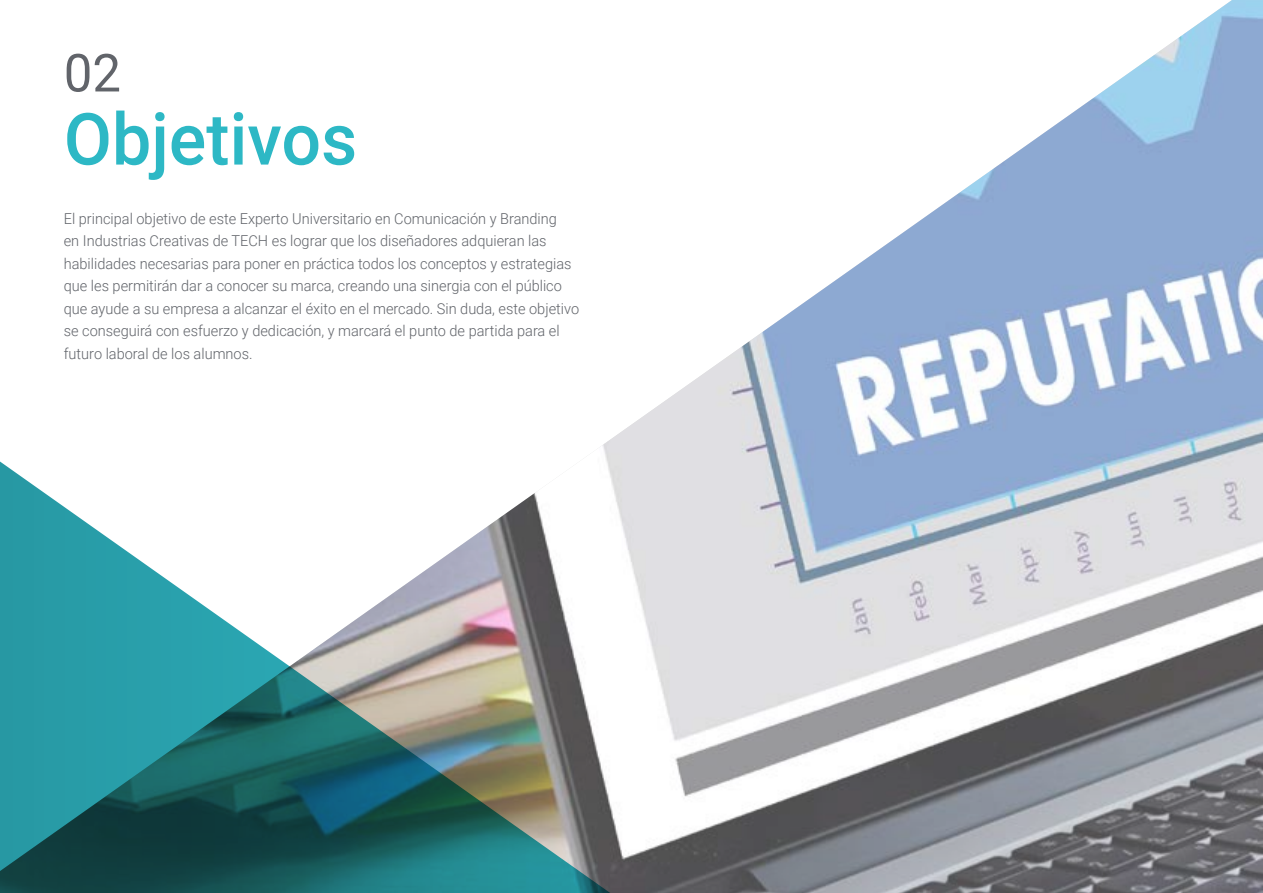
<style>
.page{position:relative;width:1263px;height:893px;background:#fff}
.page>*{position:absolute;margin:0;border:0;box-sizing:border-box;transform-origin:0 0}
.t1{font:500 72px "Roboto";color:#2db8c5}
.t2{font:52.5px "Roboto";color:#61646a}
.t3{font:300 15px/22.5px "Roboto";color:#61646a}
</style>
<div class="page">
<img style="left:602px;top:0;width:661px;height:893px">
<svg style="left:0;top:446px;width:640px;height:447px"></svg>
<h2 class="t2" style="left:64px;top:36px;width:59px">02</h2>
<h1 class="t1" style="left:64px;top:89px;width:295px">Objetivos</h1>
<p class="t3" style="left:64px;top:207px;width:517px">El principal objetivo de este Experto Universitario en Comunicación y Branding<br>en Industrias Creativas de TECH es lograr que los diseñadores adquieran las habilidades necesarias para poner en práctica todos los conceptos y estrategias que les permitirán dar a conocer su marca, creando una sinergia con el público que ayude a su empresa a alcanzar el éxito en el mercado. Sin duda, este objetivo se conseguirá con esfuerzo y dedicación, y marcará el punto de partida para el futuro laboral de los alumnos.</p>
</div>
